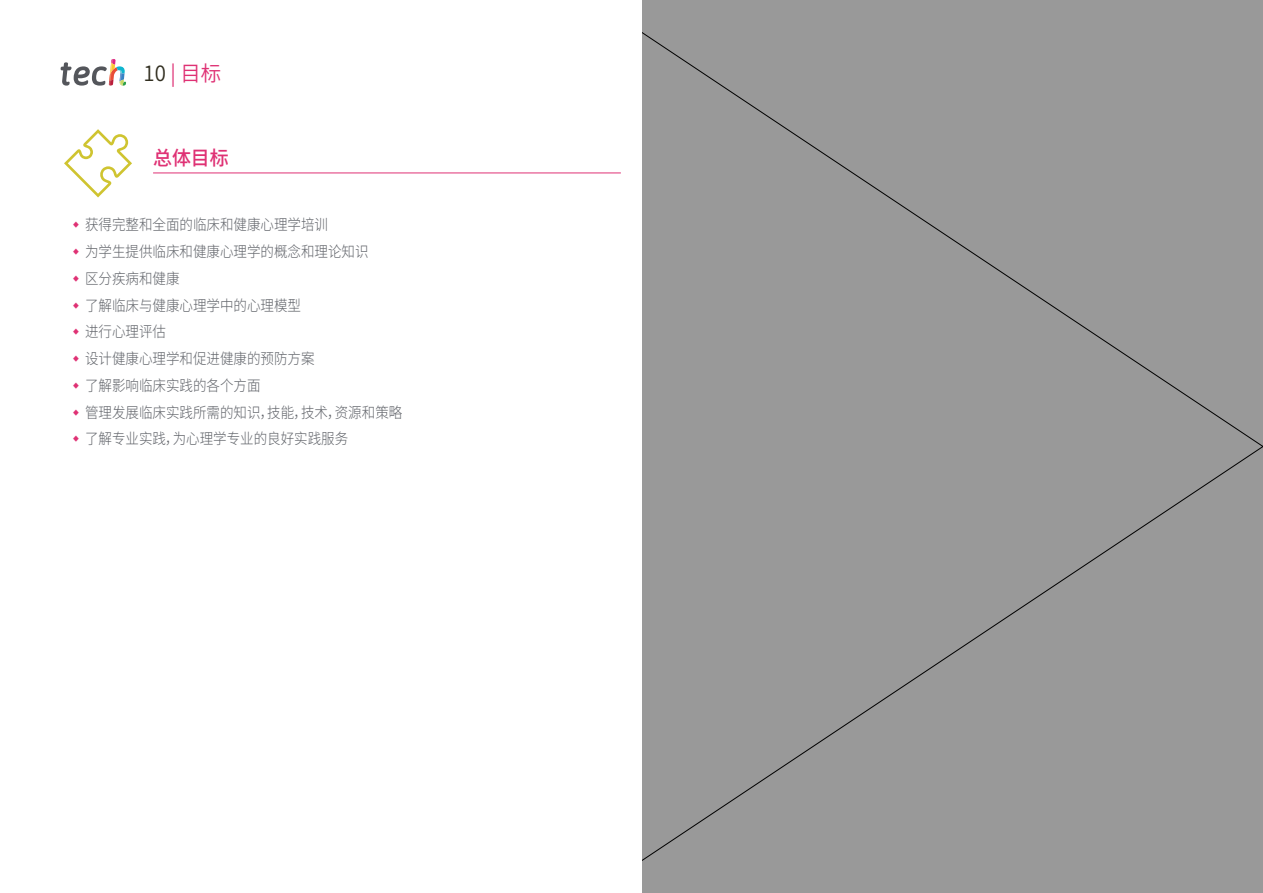
<style>
.page{position:relative;width:1263px;height:893px;background:#fff}
.page>*{position:absolute;margin:0;border:0;box-sizing:border-box;transform-origin:0 0}
.t1{font:21px "Source Han Sans CN";color:#df3174}
.t2{font:500 19.5px "Source Han Sans CN";color:#df3174}
.t3{font:300 15px/26.7px "Source Han Sans CN";color:#61646a;scale:.9 1}
.s1{color:#312e20}
</style>
<div class="page">
<div style="left:642px;top:0;width:621px;height:893px;background:#999"></div>
<hr style="left:153px;top:173px;width:468px;height:1px;background:#df3174">
<svg style="left:64px;top:129px;width:68px;height:68px"></svg>
<svg style="left:61px;top:59px;width:65px;height:27px"></svg>
<h1 class="t1" style="left:144px;top:61px;width:79px"><span class="s1">10</span> | 目标</h1>
<h2 class="t2" style="left:153px;top:147px;width:77px">总体目标</h2>
<p class="t3" style="left:85px;top:212px;width:354px">获得完整和全面的临床和健康心理学培训<br>为学生提供临床和健康心理学的概念和理论知识<br>区分疾病和健康<br>了解临床与健康心理学中的心理模型<br>进行心理评估<br>设计健康心理学和促进健康的预防方案<br>了解影响临床实践的各个方面<br>管理发展临床实践所需的知识，技能，技术，资源和策略了解专业实践，为心理学专业的良好实践服务</p>
</div>
